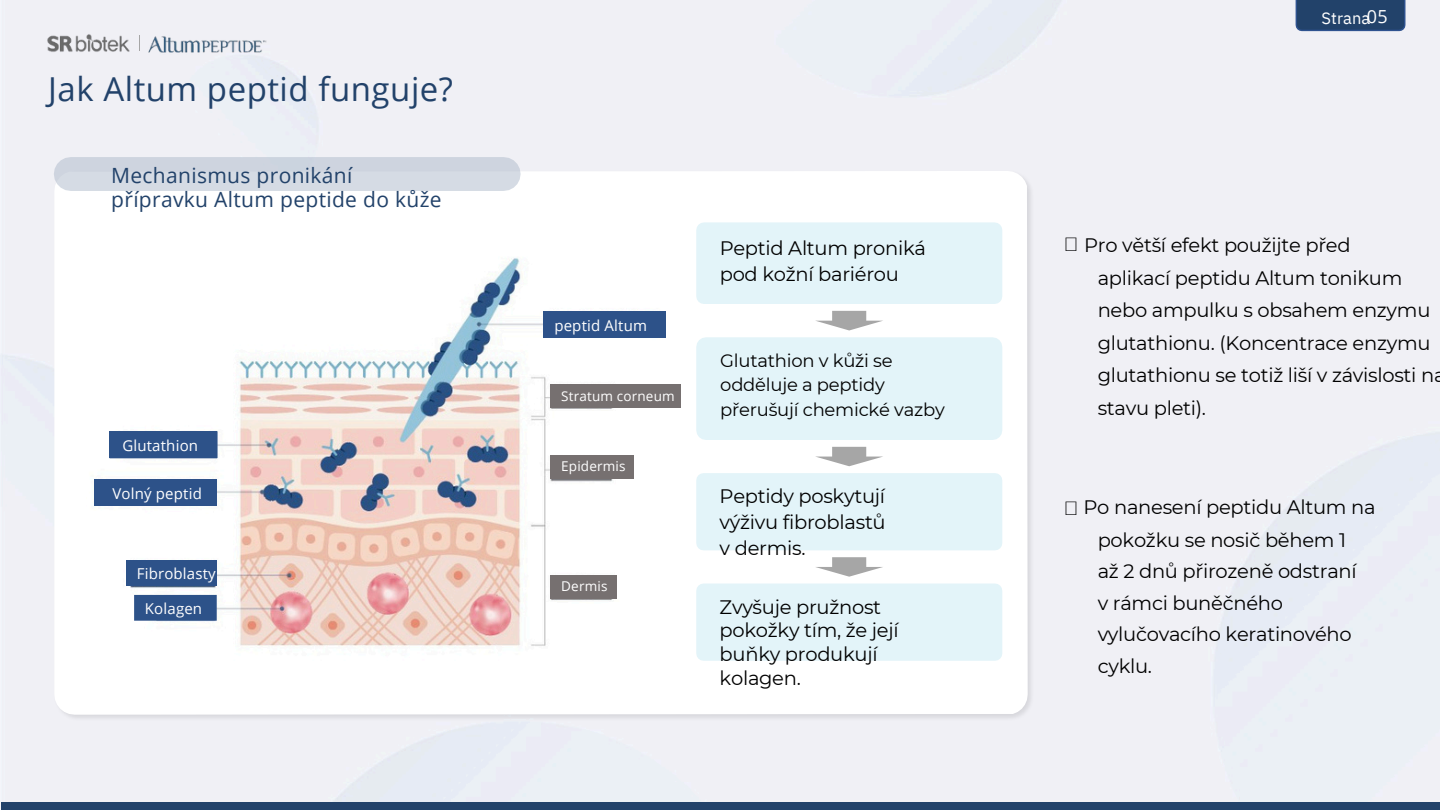
<style>
.page{position:relative;width:1440px;height:810px;background:#f0f0f5}
.page>*{position:absolute;margin:0;border:0;box-sizing:border-box;transform-origin:0 0}
.t1{font:33px "Open Sans";letter-spacing:.015em;color:#22426a}
.t2{font:21px/23.7px "Open Sans";letter-spacing:.015em;color:#22426a}
.t3{font:19.5px/31.5px "Montserrat";letter-spacing:-.015em;color:#000}
.t4{font:18px/24.8px "Montserrat";letter-spacing:-.015em;color:#000}
.t5{font:18px "Open Sans";color:#fff}
.t6{font:16.5px "IBM Plex Sans";color:#fff}
.t7{font:15px "Open Sans";letter-spacing:.015em;color:#fff}
.t8{font:13.5px "Open Sans";letter-spacing:.01em;color:#fff}
</style>
<div class="page">
<svg style="left:1295px;top:0;width:111px;height:32px;background:#2b4a72"></svg>
<img style="left:47px;top:33px;width:83px;height:19px">
<img style="left:145px;top:28px;width:124px;height:30px">
<div style="left:1px;top:802px;width:1438px;height:8px;background:#22426a"></div>
<svg style="left:139px;top:36px;width:1px;height:15px"></svg>
<img style="left:51px;top:168px;width:986px;height:556px">
<svg style="left:54px;top:171px;width:974px;height:544px"></svg>
<div style="left:54px;top:157px;width:467px;height:34px;background:#d5dbe4"></div>
<img style="left:65px;top:206px;width:606px;height:473px">
<div style="left:94px;top:479px;width:123px;height:27px;background:#2d5289"></div>
<div style="left:110px;top:432px;width:107px;height:26px;background:#2d5289"></div>
<div style="left:110px;top:431px;width:107px;height:27px;border:1px solid #2d5289"></div>
<div style="left:134px;top:595px;width:83px;height:26px;background:#2d5289"></div>
<div style="left:126px;top:560px;width:91px;height:26px;background:#2d5289"></div>
<div style="left:543px;top:311px;width:123px;height:27px;background:#2d5289"></div>
<div style="left:550px;top:455px;width:84px;height:24px;background:#767070"></div>
<div style="left:550px;top:575px;width:67px;height:23px;background:#767070"></div>
<svg style="left:815px;top:557px;width:68px;height:20px"></svg>
<svg style="left:815px;top:447px;width:68px;height:19px"></svg>
<svg style="left:815px;top:311px;width:68px;height:19px"></svg>
<div style="left:696px;top:584px;width:306px;height:77px;background:#e3f4f9"></div>
<div style="left:696px;top:473px;width:306px;height:77px;background:#e3f4f9"></div>
<div style="left:696px;top:337px;width:306px;height:103px;background:#e3f4f9"></div>
<div style="left:696px;top:222px;width:306px;height:82px;background:#e3f4f9"></div>
<div style="left:550px;top:385px;width:131px;height:23px;background:#767070"></div>
<p class="t1" style="left:48px;top:66px;width:406px">Jak Altum peptid funguje?</p>
<p class="t2" style="left:111px;top:163px;width:332px">Mechanismus pronikání přípravku Altum peptide do kůže</p>
<p class="t7" style="left:122px;top:435px;width:77px">Glutathion</p>
<p class="t7" style="left:112px;top:483px;width:91px">Volný peptid</p>
<h2 class="t7" style="left:137px;top:563px;width:81px">Fibroblasty</h2>
<h4 class="t7" style="left:145px;top:598px;width:59px">Kolagen</h4>
<p class="t7" style="left:554px;top:315px;width:94px">peptid Altum</p>
<p class="t8" style="left:561px;top:387px;width:115px">Stratum corneum</p>
<p class="t8" style="left:561px;top:457px;width:66px">Epidermis</p>
<h3 class="t8" style="left:561px;top:577px;width:48px">Dermis</h3>
<p class="t3" style="left:720px;top:235px;width:208px;line-height:25.8px">Peptid Altum proniká pod kožní bariérou</p>
<p class="t4" style="left:720px;top:348px;width:226px">Glutathion v kůži se odděluje a peptidy přerušují chemické vazby</p>
<h4 class="t3" style="left:720px;top:483px;width:168px;line-height:25.8px;text-align:justify">Peptidy poskytují výživu fibroblastů v dermis.</h4>
<p class="t3" style="left:720px;top:595px;width:181px;line-height:23.7px">Zvyšuje pružnost pokožky tím, že její buňky produkují kolagen.</p>
<h1 class="t6" style="left:1322px;top:7px;width:50px">Strana</h1>
<p class="t5" style="left:1367px;top:4px;width:22px">05</p>
<h4 class="t3" style="left:1084px;top:229px;width:268px">Pro větší efekt použijte před</h4>
<h4 class="t3" style="left:1098px;top:261px;width:349px;line-height:32.7px">aplikací peptidu Altum tonikum nebo ampulku s obsahem enzymu glutathionu. (Koncentrace enzymu glutathionu se totiž liší v závislosti na stavu pleti).</h4>
<h4 class="t3" style="left:1084px;top:492px;width:294px">Po nanesení peptidu Altum na</h4>
<p class="t3" style="left:1098px;top:524px;width:261px">pokožku se nosič během 1 až 2 dnů přirozeně odstraní v rámci buněčného vylučovacího keratinového cyklu.</p>
</div>
